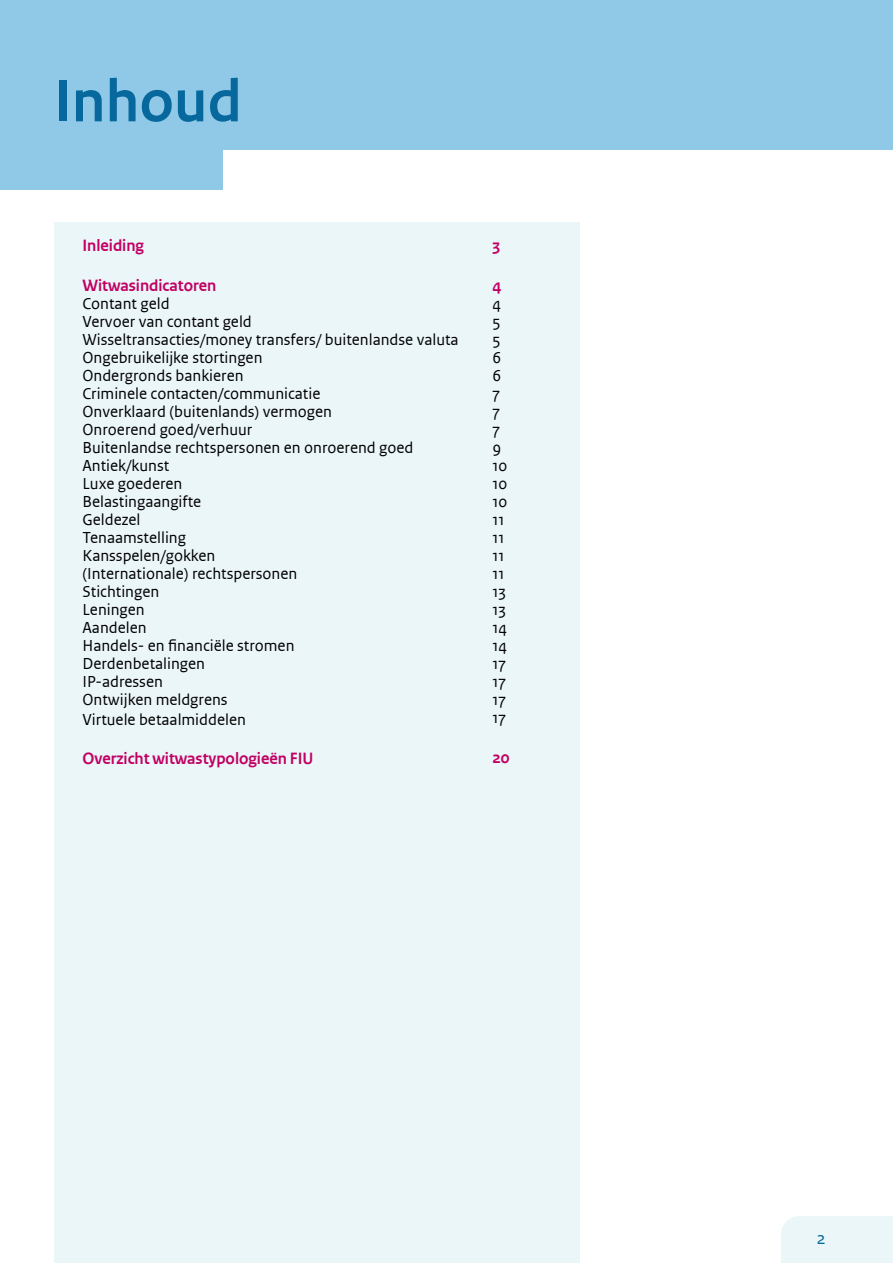
<style>
.page{position:relative;width:893px;height:1263px;background:#fff}
.page>*{position:absolute;margin:0;border:0;box-sizing:border-box;transform-origin:0 0}
.t1{font:700 60px "Rijksoverheid Sans Heading";letter-spacing:.01em;color:#06689c}
.t2{font:700 16.5px "Rijksoverheid Sans Heading";color:#c20063}
.t3{font:16.5px "Rijksoverheid Sans Text";color:#06689c}
.t4{font:15px/18px "Rijksoverheid Sans Text";color:#000}
</style>
<div class="page">
<div style="left:781px;top:1216px;width:112px;height:47px;background:#ebf6f9"></div>
<div style="left:54px;top:223px;width:526px;height:1040px;background:#ebf6f9"></div>
<div style="left:0;top:0;width:893px;height:149px;background:#8fc9e7"></div>
<div style="left:0;top:95px;width:223px;height:95px;background:#8fc9e7"></div>
<h1 class="t1" style="left:54px;top:66px;width:189px">Inhoud</h1>
<p class="t2" style="left:82px;top:236px;width:63px">Inleiding</p>
<p class="t2" style="left:82px;top:276px;width:135px">Witwasindicatoren</p>
<p class="t4" style="left:82px;top:294px;width:378px">Contant geld<br>Vervoer van contant geld<br>Wisseltransacties/money transfers/ buitenlandse valuta<br>Ongebruikelijke stortingen<br>Ondergronds bankieren<br>Criminele contacten/communicatie<br>Onverklaard (buitenlands) vermogen<br>Onroerend goed/verhuur<br>Buitenlandse rechtspersonen en onroerend goed<br>Antiek/kunst<br>Luxe goederen<br>Belastingaangifte<br>Geldezel<br>Tenaamstelling<br>Kansspelen/gokken<br>(Internationale) rechtspersonen<br>Stichtingen<br>Leningen<br>Aandelen<br>Handels- en financiële stromen<br>Derdenbetalingen<br>IP-adressen<br>Ontwijken meldgrens</p>
<p class="t4" style="left:82px;top:710px;width:165px">Virtuele betaalmiddelen</p>
<p class="t2" style="left:82px;top:749px;width:232px">Overzicht witwastypologieën FIU</p>
<p class="t2" style="left:492px;top:236px;width:9px">3</p>
<p class="t2" style="left:492px;top:276px;width:10px">4</p>
<p class="t4" style="left:492px;top:294px;width:16px">4<br>5<br>5<br>6<br>6<br>7<br>7<br>7<br>9<br>10<br>10<br>10<br>11<br>11<br>11<br>11<br>13<br>13<br>14<br>14<br>17<br>17<br>17<br>17</p>
<p class="t2" style="left:492px;top:747px;width:19px">20</p>
<p class="t3" style="left:817px;top:1228px;width:10px">2</p>
</div>
